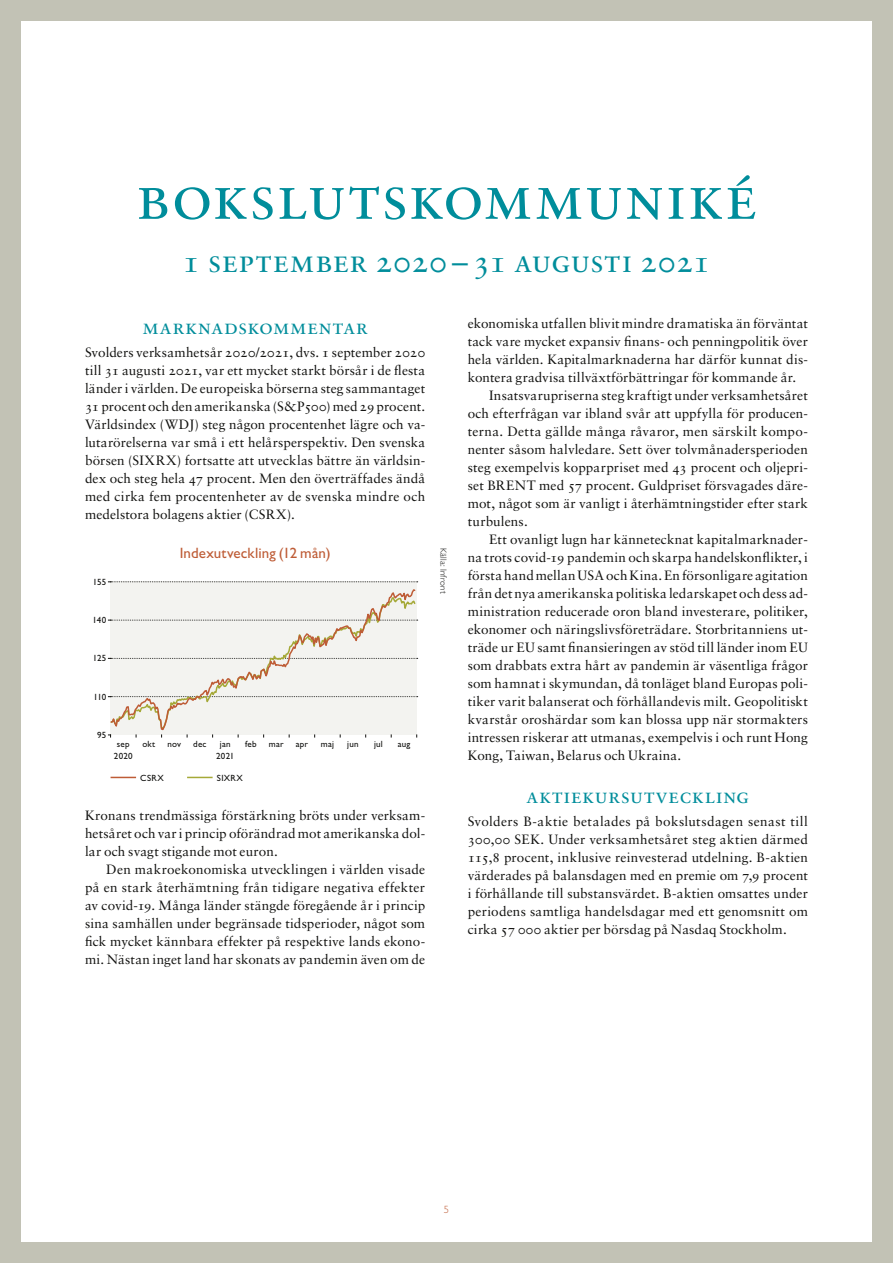
<style>
.page{position:relative;width:893px;height:1263px;background:#c2c2b5}
.page>*{position:absolute;margin:0;border:0;box-sizing:border-box;transform-origin:0 0}
.t1{font:63px "Sabon LT Std";letter-spacing:.015em;color:#008d9b}
.t2{font:31.5px "Sabon LT Std";letter-spacing:.02em;color:#008d9b}
.t3{font:21px "Sabon LT Std";letter-spacing:.04em;color:#008d9b}
.t4{font:15px "Gill Sans Std";letter-spacing:.01em;color:#be5c36}
.t5{font:13.5px/18px "Sabon LT Std";letter-spacing:.015em;color:#11110f;text-align:justify}
.t6{font:300 10.5px "Gill Sans Std";color:#be5c36}
.t7{font:9px "Gill Sans Std";letter-spacing:.025em;color:#11110f}
.t8{font:300 9px "Gill Sans Std";letter-spacing:.025em;color:#11110f}
</style>
<div class="page">
<div style="left:21px;top:21px;width:851px;height:1221px;background:#fff"></div>
<svg style="left:187px;top:777px;width:26px;height:1px"></svg>
<svg style="left:111px;top:777px;width:25px;height:1px"></svg>
<svg style="left:108px;top:582px;width:310px;height:155px"></svg>
<h1 class="t1" style="left:136px;top:159px;width:622px">Bokslutskommuniké</h1>
<h2 class="t2" style="left:183px;top:242px;width:529px">1 september 2020 – 31 augusti 2021</h2>
<h3 class="t3" style="left:142px;top:314px;width:227px">Marknadskommentar</h3>
<p class="t5" style="left:85px;top:343px;width:342px">Svolders verksamhetsår 2020/2021, dvs. 1 september 2020 till 31 augusti 2021, var ett mycket starkt börsår i de flesta länder i världen. De europeiska börserna steg sammantaget 31 procent och den amerikanska (S&amp;P500) med 29 procent.<br>Världsindex (WDJ) steg någon procentenhet lägre och va&shy;lutarörelserna var små i ett helårsperspektiv. Den svenska börsen (SIXRX) fortsatte att utvecklas bättre än världsin&shy;dex och steg hela 47 procent. Men den överträffades ändå med cirka fem procentenheter av de svenska mindre och medelstora bolagens aktier (CSRX).</p>
<p class="t4" style="left:180px;top:544px;width:152px">Indexutveckling (12 mån)</p>
<p class="t7" style="left:93px;top:577px;width:15px">155</p>
<p class="t7" style="left:93px;top:615px;width:15px">140</p>
<p class="t7" style="left:93px;top:653px;width:15px">125</p>
<p class="t7" style="left:94px;top:691px;width:14px">110</p>
<p class="t7" style="left:97px;top:730px;width:11px">95</p>
<p class="t7" style="left:117px;top:738px;width:14px">sep</p>
<p class="t7" style="left:167px;top:738px;width:15px">nov</p>
<p class="t7" style="left:193px;top:738px;width:15px">dec</p>
<p class="t7" style="left:220px;top:738px;width:12px">jan</p>
<p class="t7" style="left:245px;top:738px;width:13px">feb</p>
<p class="t7" style="left:269px;top:738px;width:16px">mar</p>
<p class="t7" style="left:296px;top:738px;width:14px">apr</p>
<p class="t7" style="left:347px;top:738px;width:13px">jun</p>
<p class="t7" style="left:374px;top:738px;width:10px">jul</p>
<p class="t7" style="left:398px;top:738px;width:14px">aug</p>
<p class="t7" style="left:142px;top:738px;width:14px">okt</p>
<p class="t7" style="left:321px;top:738px;width:15px">maj</p>
<p class="t7" style="left:114px;top:751px;width:20px">2020</p>
<p class="t7" style="left:216px;top:751px;width:20px">2021</p>
<p class="t7" style="left:140px;top:772px;width:25px">CSRX</p>
<p class="t7" style="left:217px;top:772px;width:28px">SIXRX</p>
<p class="t5" style="left:85px;top:806px;width:342px">Kronans trendmässiga förstärkning bröts under verksam&shy;hetsåret och var i princip oförändrad mot amerikanska dol&shy;lar och svagt stigande mot euron.</p>
<p class="t5" style="left:85px;top:860px;width:342px;text-indent:21px">Den makroekonomiska utvecklingen i världen visade på en stark återhämtning från tidigare negativa effekter av covid-19. Många länder stängde föregående år i princip sina samhällen under begränsade tidsperioder, något som fick mycket kännbara effekter på respektive lands ekono&shy;mi. Nästan inget land har skonats av pandemin även om de</p>
<p class="t8" style="left:448px;top:548px;width:47px;rotate:90deg">Källa: Infront</p>
<p class="t5" style="left:468px;top:314px;width:342px">ekonomiska utfallen blivit mindre dramatiska än förväntat</p>
<p class="t5" style="left:468px;top:332px;width:342px">tack vare mycket expansiv finans- och penningpolitik över</p>
<p class="t5" style="left:468px;top:350px;width:342px">hela världen. Kapitalmarknaderna har därför kunnat dis-</p>
<p class="t5" style="left:468px;top:368px;width:330px">kontera gradvisa tillväxtförbättringar för kommande år.</p>
<p class="t5" style="left:489px;top:386px;width:320px">Insatsvarupriserna steg kraftigt under verksamhetsåret</p>
<p class="t5" style="left:468px;top:404px;width:342px">och efterfrågan var ibland svår att uppfylla för producen-</p>
<p class="t5" style="left:468px;top:422px;width:342px">terna. Detta gällde många råvaror, men särskilt kompo-</p>
<p class="t5" style="left:468px;top:440px;width:342px">nenter såsom halvledare. Sett över tolvmånadersperioden</p>
<p class="t5" style="left:468px;top:458px;width:342px">steg exempelvis kopparpriset med 43 procent och oljepri-</p>
<p class="t5" style="left:468px;top:476px;width:342px">set BRENT med 57 procent. Guldpriset försvagades däre-</p>
<p class="t5" style="left:468px;top:494px;width:342px">mot, något som är vanligt i återhämtningstider efter stark</p>
<p class="t5" style="left:468px;top:512px;width:62px">turbulens.</p>
<p class="t5" style="left:489px;top:530px;width:320px">Ett ovanligt lugn har kännetecknat kapitalmarknader-</p>
<p class="t5" style="left:468px;top:548px;width:342px">na trots covid-19 pandemin och skarpa handelskonflikter, i</p>
<p class="t5" style="left:468px;top:566px;width:342px">första hand mellan USA och Kina. En försonligare agitation</p>
<p class="t5" style="left:468px;top:584px;width:342px">från det nya amerikanska politiska ledarskapet och dess ad-</p>
<p class="t5" style="left:468px;top:602px;width:342px">ministration reducerade oron bland investerare, politiker,</p>
<p class="t5" style="left:468px;top:620px;width:342px">ekonomer och näringslivsföreträdare. Storbritanniens ut-</p>
<p class="t5" style="left:468px;top:638px;width:342px">träde ur EU samt finansieringen av stöd till länder inom EU</p>
<p class="t5" style="left:468px;top:656px;width:342px">som drabbats extra hårt av pandemin är väsentliga frågor</p>
<p class="t5" style="left:468px;top:674px;width:342px">som hamnat i skymundan, då tonläget bland Europas poli-</p>
<p class="t5" style="left:468px;top:692px;width:342px">tiker varit balanserat och förhållandevis milt. Geopolitiskt</p>
<p class="t5" style="left:468px;top:710px;width:342px">kvarstår oroshärdar som kan blossa upp när stormakters</p>
<p class="t5" style="left:468px;top:728px;width:342px">intressen riskerar att utmanas, exempelvis i och runt Hong</p>
<p class="t5" style="left:468px;top:746px;width:215px">Kong, Taiwan, Belarus och Ukraina.</p>
<h3 class="t3" style="left:527px;top:783px;width:224px">Aktiekursutveckling</h3>
<p class="t5" style="left:468px;top:812px;width:342px">Svolders B-aktie betalades på bokslutsdagen senast till 300,00 SEK. Under verksamhetsåret steg aktien därmed 115,8 procent, inklusive reinvesterad utdelning. B-aktien värderades på balansdagen med en premie om 7,9 procent i förhållande till substansvärdet. B-aktien omsattes under periodens samtliga handelsdagar med ett genomsnitt om cirka 57 000 aktier per börsdag på Nasdaq Stockholm.</p>
<p class="t6" style="left:444px;top:1204px;width:7px">5</p>
</div>
